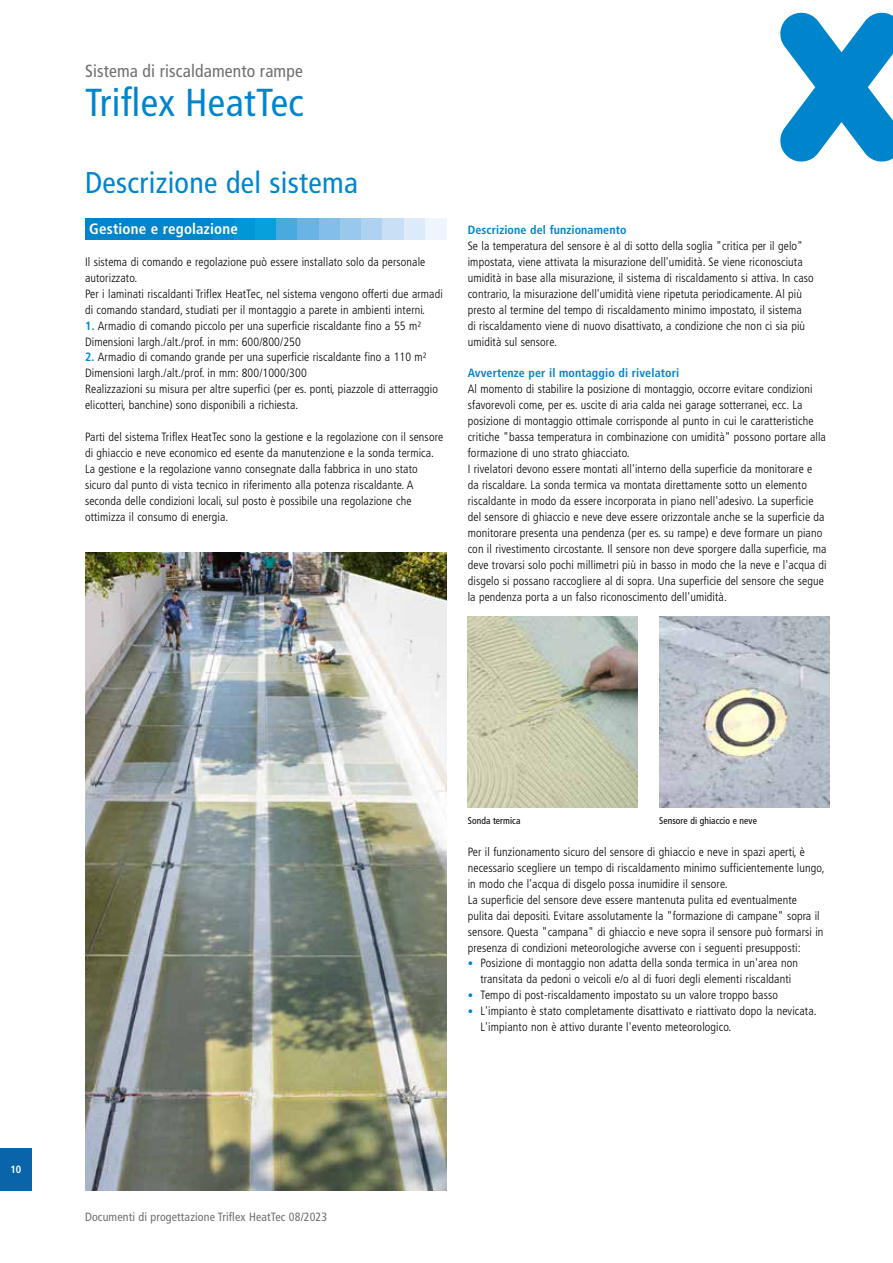
<style>
.page{position:relative;width:893px;height:1263px;background:#fff}
.page>*{position:absolute;margin:0;border:0;box-sizing:border-box;transform-origin:0 0}
.t1{font:condensed 39px "Frutiger LT Pro";letter-spacing:.01em;color:#0085cd}
.t2{font:condensed 30px "Frutiger LT Pro";letter-spacing:.01em;color:#0085cd}
.t3{font:condensed 17.55px "Frutiger LT Pro";letter-spacing:.01em;color:#6f6f6e}
.t4{font:700 condensed 15px "Frutiger LT Pro";letter-spacing:.01em;color:#fff}
.t5{font:300 condensed 12px/15.9px "Frutiger LT Pro";letter-spacing:.01em;color:#000}
.t6{font:700 condensed 12px "Frutiger LT Pro";letter-spacing:.01em;color:#0085cd}
.t7{font:condensed 12px "Frutiger LT Pro";letter-spacing:.01em;color:#6f6f6e}
.t8{font:700 condensed 10.5px "Frutiger LT Pro";color:#fff}
.t9{font:condensed 9.75px "Frutiger LT Pro";letter-spacing:.01em;color:#000}
.s1{font-weight:700;color:#0085cd}
.s2{font-size:10.8px;color:#0085cd}
</style>
<div class="page">
<div style="left:0;top:1148px;width:32px;height:43px;background:#0964aa"></div>
<svg style="left:780px;top:13px;width:113px;height:149px"></svg>
<div style="left:85px;top:218px;width:128px;height:21px;background:#0085cd"></div>
<div style="left:213px;top:218px;width:21px;height:21px;background:#008ed2"></div>
<div style="left:234px;top:218px;width:21px;height:21px;background:#0096d7"></div>
<div style="left:255px;top:218px;width:21px;height:21px;background:#08a0dc"></div>
<div style="left:276px;top:218px;width:22px;height:21px;background:#49aae0"></div>
<div style="left:298px;top:218px;width:21px;height:21px;background:#69b4e4"></div>
<div style="left:319px;top:218px;width:21px;height:21px;background:#83bee9"></div>
<div style="left:340px;top:218px;width:21px;height:21px;background:#9ac8ec"></div>
<div style="left:361px;top:218px;width:22px;height:21px;background:#afd2f0"></div>
<div style="left:383px;top:218px;width:21px;height:21px;background:#c8dff5"></div>
<div style="left:404px;top:218px;width:21px;height:21px;background:#dceaf9"></div>
<div style="left:425px;top:218px;width:21px;height:21px;background:#eef5fc"></div>
<img style="left:85px;top:553px;width:361px;height:638px">
<img style="left:468px;top:617px;width:170px;height:191px">
<img style="left:659px;top:617px;width:170px;height:191px">
<h3 class="t3" style="left:85px;top:61px;width:219px">Sistema di riscaldamento rampe</h3>
<h1 class="t1" style="left:85px;top:80px;width:220px">Triflex HeatTec</h1>
<h2 class="t2" style="left:85px;top:165px;width:274px">Descrizione del sistema</h2>
<p class="t4" style="left:89px;top:220px;width:150px">Gestione e regolazione</p>
<p class="t5" style="left:85px;top:254px;width:359px">Il sistema di comando e regolazione può essere installato solo da personale autorizzato.<br>Per i laminati riscaldanti Triflex HeatTec, nel sistema vengono offerti due armadi di comando standard, studiati per il montaggio a parete in ambienti interni.</p>
<p class="t5" style="left:85px;top:318px;width:338px"><span class="s1">1.</span> Armadio di comando piccolo per una superficie riscaldante fino a 55 m²<br>Dimensioni largh./alt./prof. in mm: 600/800/250</p>
<p class="t5" style="left:85px;top:349px;width:355px"><span class="s1">2.</span> Armadio di comando grande per una superficie riscaldante fino a 110 m²<br>Dimensioni largh./alt./prof. in mm: 800/1000/300<br>Realizzazioni su misura per altre superfici (per es. ponti, piazzole di atterraggio elicotteri, banchine) sono disponibili a richiesta.</p>
<p class="t5" style="left:85px;top:429px;width:360px">Parti del sistema Triflex HeatTec sono la gestione e la regolazione con il sensore di ghiaccio e neve economico ed esente da manutenzione e la sonda termica.<br>La gestione e la regolazione vanno consegnate dalla fabbrica in uno stato sicuro dal punto di vista tecnico in riferimento alla potenza riscaldante. A seconda delle condizioni locali, sul posto è possibile una regolazione che ottimizza il consumo di energia.</p>
<p class="t6" style="left:468px;top:223px;width:160px">Descrizione del funzionamento</p>
<p class="t5" style="left:468px;top:238px;width:348px">Se la temperatura del sensore è al di sotto della soglia "critica per il gelo" impostata, viene attivata la misurazione dell'umidità. Se viene riconosciuta umidità in base alla misurazione, il sistema di riscaldamento si attiva. In caso contrario, la misurazione dell'umidità viene ripetuta periodicamente. Al più presto al termine del tempo di riscaldamento minimo impostato, il sistema<br>di riscaldamento viene di nuovo disattivato, a condizione che non ci sia più umidità sul sensore.</p>
<p class="t6" style="left:468px;top:366px;width:213px">Avvertenze per il montaggio di rivelatori</p>
<p class="t5" style="left:468px;top:381px;width:360px">Al momento di stabilire la posizione di montaggio, occorre evitare condizioni sfavorevoli come, per es. uscite di aria calda nei garage sotterranei, ecc. La posizione di montaggio ottimale corrisponde al punto in cui le caratteristiche critiche "bassa temperatura in combinazione con umidità" possono portare alla formazione di uno strato ghiacciato.<br>I rivelatori devono essere montati all'interno della superficie da monitorare e<br>da riscaldare. La sonda termica va montata direttamente sotto un elemento riscaldante in modo da essere incorporata in piano nell'adesivo. La superficie del sensore di ghiaccio e neve deve essere orizzontale anche se la superficie da monitorare presenta una pendenza (per es. su rampe) e deve formare un piano con il rivestimento circostante. Il sensore non deve sporgere dalla superficie, ma deve trovarsi solo pochi millimetri più in basso in modo che la neve e l'acqua di disgelo si possano raccogliere al di sopra. Una superficie del sensore che segue la pendenza porta a un falso riconoscimento dell'umidità.</p>
<p class="t8" style="left:10px;top:1163px;width:13px">10</p>
<p class="t7" style="left:85px;top:1210px;width:244px">Documenti di progettazione Triflex HeatTec 08/2023</p>
<p class="t9" style="left:468px;top:815px;width:54px">Sonda termica</p>
<p class="t9" style="left:659px;top:815px;width:99px">Sensore di ghiaccio e neve</p>
<p class="t5" style="left:468px;top:844px;width:358px">Per il funzionamento sicuro del sensore di ghiaccio e neve in spazi aperti, è necessario scegliere un tempo di riscaldamento minimo sufficientemente lungo, in modo che l'acqua di disgelo possa inumidire il sensore.<br>La superficie del sensore deve essere mantenuta pulita ed eventualmente pulita dai depositi. Evitare assolutamente la "formazione di campane" sopra il sensore. Questa "campana" di ghiaccio e neve sopra il sensore può formarsi in presenza di condizioni meteorologiche avverse con i seguenti presupposti:</p>
<p class="t5" style="left:468px;top:955px;width:332px;text-align:center"><span class="s2">•</span> Posizione di montaggio non adatta della sonda termica in un'area non transitata da pedoni o veicoli e/o al di fuori degli elementi riscaldanti</p>
<p class="t5" style="left:468px;top:987px;width:312px"><span class="s2">•</span> Tempo di post-riscaldamento impostato su un valore troppo basso</p>
<p class="t5" style="left:480px;top:1003px;width:338px;text-indent:-13px"><span class="s2">•</span> L'impianto è stato completamente disattivato e riattivato dopo la nevicata.<br>L'impianto non è attivo durante l'evento meteorologico.</p>
</div>
